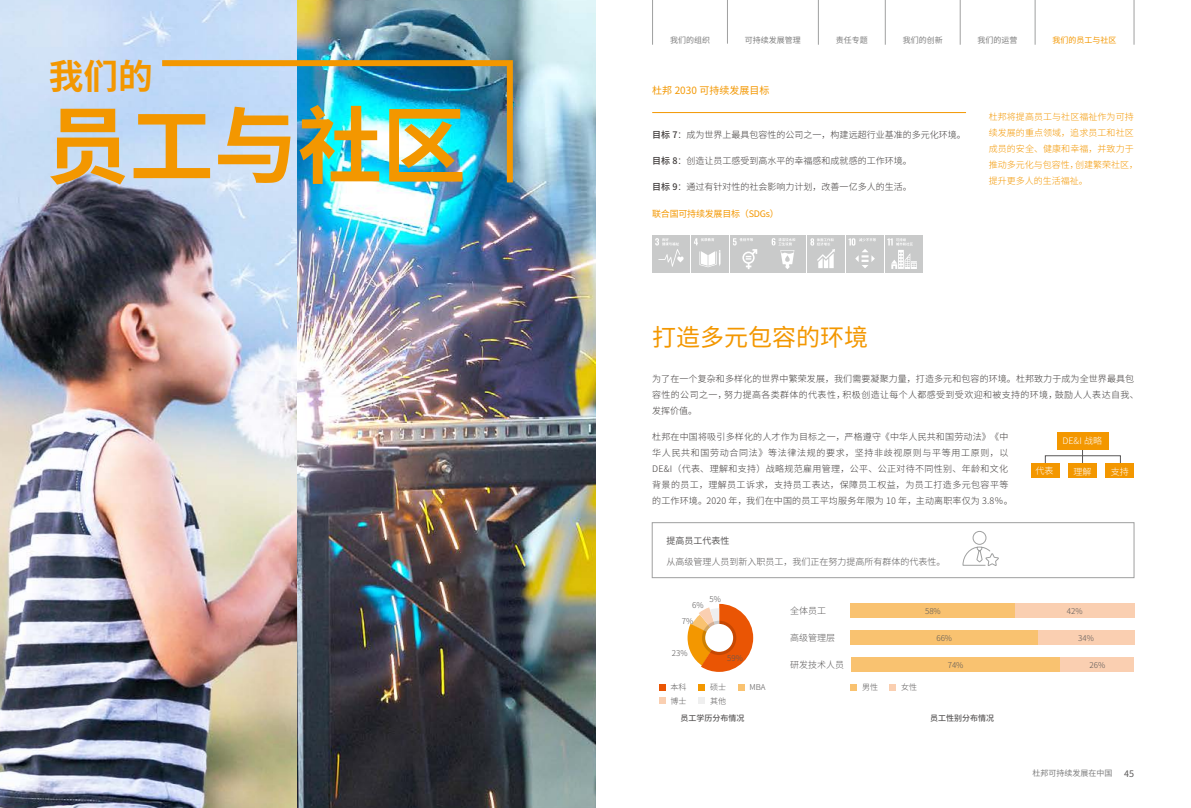
<style>
.page{position:relative;width:1191px;height:808px;background:#fff}
.page>*{position:absolute;margin:0;border:0;box-sizing:border-box;transform-origin:0 0}
.t1{font:700 84.1px "Source Han Sans CN";color:#f39700}
.t2{font:700 34.7px "Source Han Sans CN";color:#f39700}
.t3{font:24px "Source Han Sans CN";color:#f39700}
.t4{font:10px "Source Han Sans CN";color:#f39700}
.t5{font:300 9px/16px "Source Han Sans CN";letter-spacing:.04em;color:#3e3a39}
.t6{font:300 9px/16px "Source Han Sans CN";letter-spacing:.02em;color:#3e3a39}
.t7{font:300 9px "Source Han Sans CN";color:#3e3a39}
.t8{font:300 9px/16px "Source Han Sans CN";letter-spacing:.01em;color:#f39700}
.t9{font:300 9px "Source Han Sans CN";color:#595757}
.t10{font:9px "Source Han Sans CN";letter-spacing:-.025em;color:#f39700}
.t11{font:300 9px "Source Han Sans CN";color:#fff}
.t12{font:9px "Source Han Sans CN";color:#595757}
.t13{font:300 8px "Source Han Sans CN";color:#595757}
.t14{font:8px "Source Han Sans CN";color:#7d7d7d}
.t15{font:500 8px "Source Han Sans CN";color:#595757}
.t16{font:8px "Source Han Sans CN";color:#f39700}
.s1{font-weight:500}
</style>
<div class="page">
<hr style="left:885px;top:0;width:1px;height:45px;background:#9fa0a0">
<hr style="left:960px;top:0;width:1px;height:45px;background:#9fa0a0">
<hr style="left:1035px;top:0;width:1px;height:45px;background:#9fa0a0">
<hr style="left:1133px;top:0;width:1px;height:45px;background:#9fa0a0">
<hr style="left:818px;top:0;width:1px;height:45px;background:#9fa0a0">
<hr style="left:727px;top:0;width:1px;height:44px;background:#9fa0a0">
<hr style="left:652px;top:0;width:1px;height:45px;background:#9fa0a0">
<img style="left:0;top:0;width:595px;height:808px">
<img style="left:156px;top:57px;width:360px;height:131px">
<div style="left:652px;top:235px;width:37px;height:38px;background:#c9caca"></div>
<svg style="left:655px;top:238px;width:28px;height:29px"></svg>
<div style="left:691px;top:235px;width:37px;height:38px;background:#c9caca"></div>
<svg style="left:694px;top:238px;width:26px;height:29px"></svg>
<div style="left:768px;top:235px;width:38px;height:38px;background:#c9caca"></div>
<svg style="left:771px;top:238px;width:24px;height:31px"></svg>
<div style="left:730px;top:235px;width:37px;height:38px;background:#c9caca"></div>
<svg style="left:733px;top:238px;width:24px;height:31px"></svg>
<div style="left:807px;top:235px;width:38px;height:38px;background:#c9caca"></div>
<svg style="left:810px;top:238px;width:25px;height:30px"></svg>
<div style="left:885px;top:235px;width:37px;height:38px;background:#c9caca"></div>
<svg style="left:887px;top:238px;width:30px;height:31px"></svg>
<div style="left:846px;top:235px;width:37px;height:38px;background:#c9caca"></div>
<svg style="left:848px;top:238px;width:28px;height:30px"></svg>
<hr style="left:652px;top:112px;width:314px;height:1px;background:#f39700">
<svg style="left:1044px;top:450px;width:76px;height:16px"></svg>
<div style="left:1068px;top:464px;width:28px;height:14px;background:#f39700"></div>
<div style="left:1105px;top:464px;width:29px;height:14px;background:#f39700"></div>
<div style="left:1030px;top:464px;width:29px;height:14px;background:#f39700"></div>
<div style="left:1056px;top:432px;width:52px;height:18px;background:#f39700"></div>
<div style="left:652px;top:522px;width:482px;height:56px;border:1px solid #9fa0a0"></div>
<svg style="left:962px;top:531px;width:37px;height:35px"></svg>
<svg style="left:687px;top:604px;width:66px;height:68px"></svg>
<svg style="left:702px;top:621px;width:34px;height:34px"></svg>
<div style="left:705px;top:624px;width:28px;height:28px;background:#fff;border-radius:50%"></div>
<svg style="left:659px;top:684px;width:6px;height:6px"></svg>
<svg style="left:699px;top:684px;width:6px;height:6px"></svg>
<svg style="left:738px;top:684px;width:6px;height:6px"></svg>
<div style="left:659px;top:697px;width:6px;height:7px;background:#facfb1"></div>
<div style="left:699px;top:697px;width:6px;height:7px;background:#efefef"></div>
<svg style="left:851px;top:684px;width:6px;height:6px"></svg>
<div style="left:889px;top:684px;width:7px;height:6px;background:#facfb1"></div>
<div style="left:850px;top:631px;width:187px;height:14px;background:#f9c270"></div>
<div style="left:1037px;top:631px;width:97px;height:14px;background:#facfb1"></div>
<div style="left:850px;top:658px;width:210px;height:14px;background:#f9c270"></div>
<div style="left:1060px;top:658px;width:74px;height:14px;background:#facfb1"></div>
<div style="left:850px;top:604px;width:165px;height:14px;background:#f9c270"></div>
<div style="left:1015px;top:604px;width:119px;height:14px;background:#facfb1"></div>
<h2 class="t2" style="left:49px;top:57px;width:106px">我们的</h2>
<h1 class="t1" style="left:45px;top:98px;width:422px">员工与社区</h1>
<p class="t14" style="left:670px;top:35px;width:41px">我们的组织</p>
<p class="t14" style="left:745px;top:35px;width:57px">可持续发展管理</p>
<p class="t14" style="left:836px;top:35px;width:33px">责任专题</p>
<p class="t14" style="left:902px;top:35px;width:41px">我们的创新</p>
<p class="t14" style="left:977px;top:35px;width:41px">我们的运营</p>
<p class="t16" style="left:1052px;top:35px;width:65px">我们的员工与社区</p>
<p class="t4" style="left:652px;top:85px;width:119px">杜邦 2030 可持续发展目标</p>
<p class="t7" style="left:652px;top:130px;width:315px"><span class="s1">目标 7</span>：成为世界上最具包容性的公司之一，构建远超行业基准的多元化环境。</p>
<p class="t7" style="left:652px;top:156px;width:261px"><span class="s1">目标 8</span>：创造让员工感受到高水平的幸福感和成就感的工作环境。</p>
<p class="t7" style="left:652px;top:181px;width:261px"><span class="s1">目标 9</span>：通过有针对性的社会影响力计划，改善一亿多人的生活。</p>
<p class="t10" style="left:652px;top:209px;width:128px">联合国可持续发展目标（SDGs）</p>
<p class="t8" style="left:988px;top:109px;width:151px">杜邦将提高员工与社区福祉作为可持续发展的重点领域，追求员工和社区成员的安全、健康和幸福，并致力于推动多元化与包容性，创建繁荣社区，提升更多人的生活福祉。</p>
<h3 class="t3" style="left:652px;top:324px;width:217px">打造多元包容的环境</h3>
<p class="t6" style="left:652px;top:371px;width:488px">为了在一个复杂和多样化的世界中繁荣发展，我们需要凝聚力量，打造多元和包容的环境。杜邦致力于成为全世界最具包容性的公司之一，努力提高各类群体的代表性，积极创造让每个人都感受到受欢迎和被支持的环境，鼓励人人表达自我、发挥价值。</p>
<p class="t5" style="left:652px;top:429px;width:362px">杜邦在中国将吸引多样化的人才作为目标之一，严格遵守《中华人民共和国劳动法》《中华人民共和国劳动合同法》等法律法规的要求，坚持非歧视原则与平等用工原则，以DE&amp;I（代表、理解和支持）战略规范雇用管理，公平、公正对待不同性别、年龄和文化背景的员工，理解员工诉求，支持员工表达，保障员工权益，为员工打造多元包容平等的工作环境。2020 年，我们在中国的员工平均服务年限为 10 年，主动离职率仅为 3.8％。</p>
<p class="t12" style="left:666px;top:536px;width:64px">提高员工代表性</p>
<p class="t9" style="left:666px;top:557px;width:280px">从高级管理人员到新入职员工，我们正在努力提高所有群体的代表性。</p>
<p class="t11" style="left:1062px;top:436px;width:41px">DE&amp;I 战略</p>
<p class="t11" style="left:1035px;top:466px;width:19px">代表</p>
<p class="t11" style="left:1073px;top:466px;width:19px">理解</p>
<p class="t11" style="left:1110px;top:466px;width:19px">支持</p>
<p class="t13" style="left:709px;top:594px;width:13px">5%</p>
<p class="t13" style="left:692px;top:601px;width:13px">6%</p>
<p class="t13" style="left:682px;top:616px;width:13px">7%</p>
<p class="t13" style="left:672px;top:649px;width:17px">23%</p>
<p class="t13" style="left:727px;top:654px;width:17px">59%</p>
<p class="t13" style="left:670px;top:683px;width:17px">本科</p>
<p class="t13" style="left:710px;top:683px;width:17px">硕士</p>
<p class="t13" style="left:749px;top:683px;width:18px">MBA</p>
<p class="t13" style="left:670px;top:696px;width:17px">博士</p>
<p class="t13" style="left:710px;top:696px;width:17px">其他</p>
<p class="t9" style="left:790px;top:606px;width:37px">全体员工</p>
<p class="t13" style="left:925px;top:606px;width:17px">58%</p>
<p class="t13" style="left:1066px;top:606px;width:17px">42%</p>
<p class="t9" style="left:790px;top:633px;width:46px">高级管理层</p>
<p class="t13" style="left:936px;top:633px;width:17px">66%</p>
<p class="t13" style="left:1078px;top:633px;width:17px">34%</p>
<p class="t9" style="left:790px;top:660px;width:55px">研发技术人员</p>
<p class="t13" style="left:947px;top:660px;width:17px">74%</p>
<p class="t13" style="left:1089px;top:660px;width:17px">26%</p>
<p class="t13" style="left:862px;top:683px;width:17px">男性</p>
<p class="t13" style="left:901px;top:683px;width:17px">女性</p>
<p class="t15" style="left:680px;top:714px;width:65px">员工学历分布情况</p>
<p class="t15" style="left:930px;top:714px;width:65px">员工性别分布情况</p>
<p class="t14" style="left:1032px;top:769px;width:81px">杜邦可持续发展在中国</p>
<p class="t12" style="left:1124px;top:768px;width:11px">45</p>
</div>
